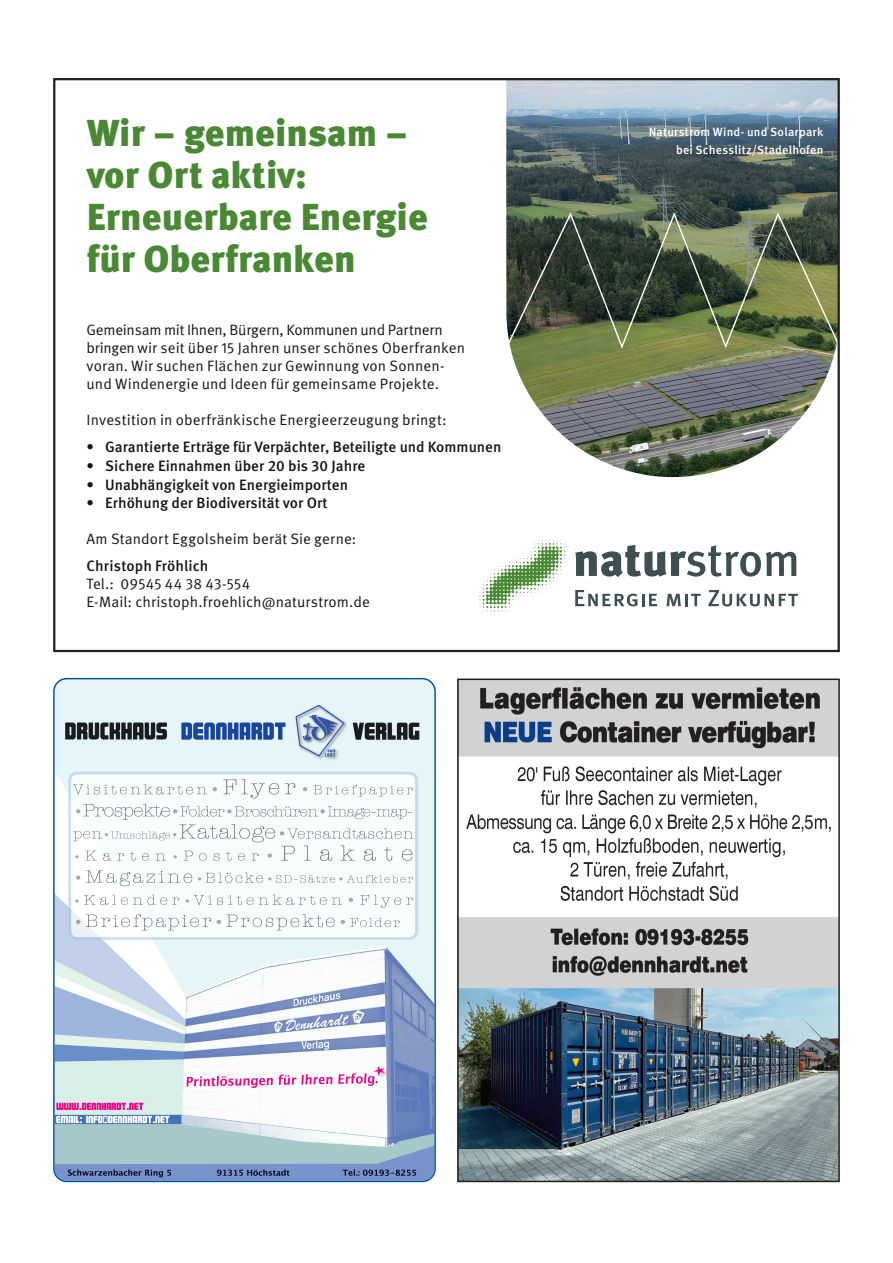
<style>
.page{position:relative;width:893px;height:1263px;background:#fff}
.page>*{position:absolute;margin:0;border:0;box-sizing:border-box;transform-origin:0 0}
.t1{font:900 37.5px/42px "Meta OT";color:#498934}
.t2{font:15px/18px "Meta OT Norm";letter-spacing:.005em;color:#141414}
.t3{font:500 15px "Meta OT";color:#141414}
.t4{font:500 12px "Meta OT";letter-spacing:.02em;color:#fff}
.s1{font-family:"Meta OT";font-weight:500}
</style>
<div class="page">
<svg style="left:479px;top:540px;width:90px;height:75px"></svg>
<svg style="left:575px;top:545px;width:221px;height:32px"></svg>
<svg style="left:575px;top:590px;width:82px;height:16px"></svg>
<svg style="left:666px;top:594px;width:35px;height:12px"></svg>
<svg style="left:708px;top:590px;width:90px;height:16px"></svg>
<img style="left:506px;top:81px;width:331px;height:397px">
<svg style="left:506px;top:210px;width:331px;height:142px;background:#546043"></svg>
<img style="left:460px;top:681px;width:377px;height:498px">
<div style="left:457px;top:678px;width:383px;height:504px;border:2px solid #231f20"></div>
<svg style="left:53px;top:678px;width:383px;height:504px"></svg>
<p class="t1" style="left:87px;top:112px;width:322px">Wir – gemeinsam –</p>
<p class="t1" style="left:87px;top:154px;width:343px">vor Ort aktiv:<br>Erneuerbare Energie für Oberfranken</p>
<p class="t2" style="left:87px;top:321px;width:380px">Gemeinsam mit Ihnen, Bürgern, Kommunen und Partnern bringen wir seit über 15 Jahren unser schönes Oberfranken voran. Wir suchen Flächen zur Gewinnung von Sonnen&shy;und Windenergie und Ideen für gemeinsame Projekte.</p>
<p class="t2" style="left:87px;top:411px;width:362px">Investition in oberfränkische Energieerzeugung bringt:</p>
<p class="t3" style="left:87px;top:441px;width:416px">• Garantierte Erträge für Verpächter, Beteiligte und Kommunen</p>
<p class="t3" style="left:87px;top:460px;width:280px">• Sichere Einnahmen über 20 bis 30 Jahre</p>
<p class="t3" style="left:87px;top:479px;width:263px">• Unabhängigkeit von Energieimporten</p>
<p class="t3" style="left:87px;top:497px;width:243px">• Erhöhung der Biodiversität vor Ort</p>
<p class="t2" style="left:87px;top:526px;width:271px;line-height:27px">Am Standort Eggolsheim berät Sie gerne:<br><span class="s1">Christoph Fröhlich</span></p>
<p class="t2" style="left:87px;top:575px;width:285px">Tel.: 09545 44 38 43-554<br>E-Mail: christoph.froehlich@naturstrom.de</p>
<p class="t4" style="left:649px;top:127px;width:176px">Naturstrom Wind- und Solarpark</p>
<p class="t4" style="left:676px;top:145px;width:149px">bei Schesslitz/Stadelhofen</p>
</div>
